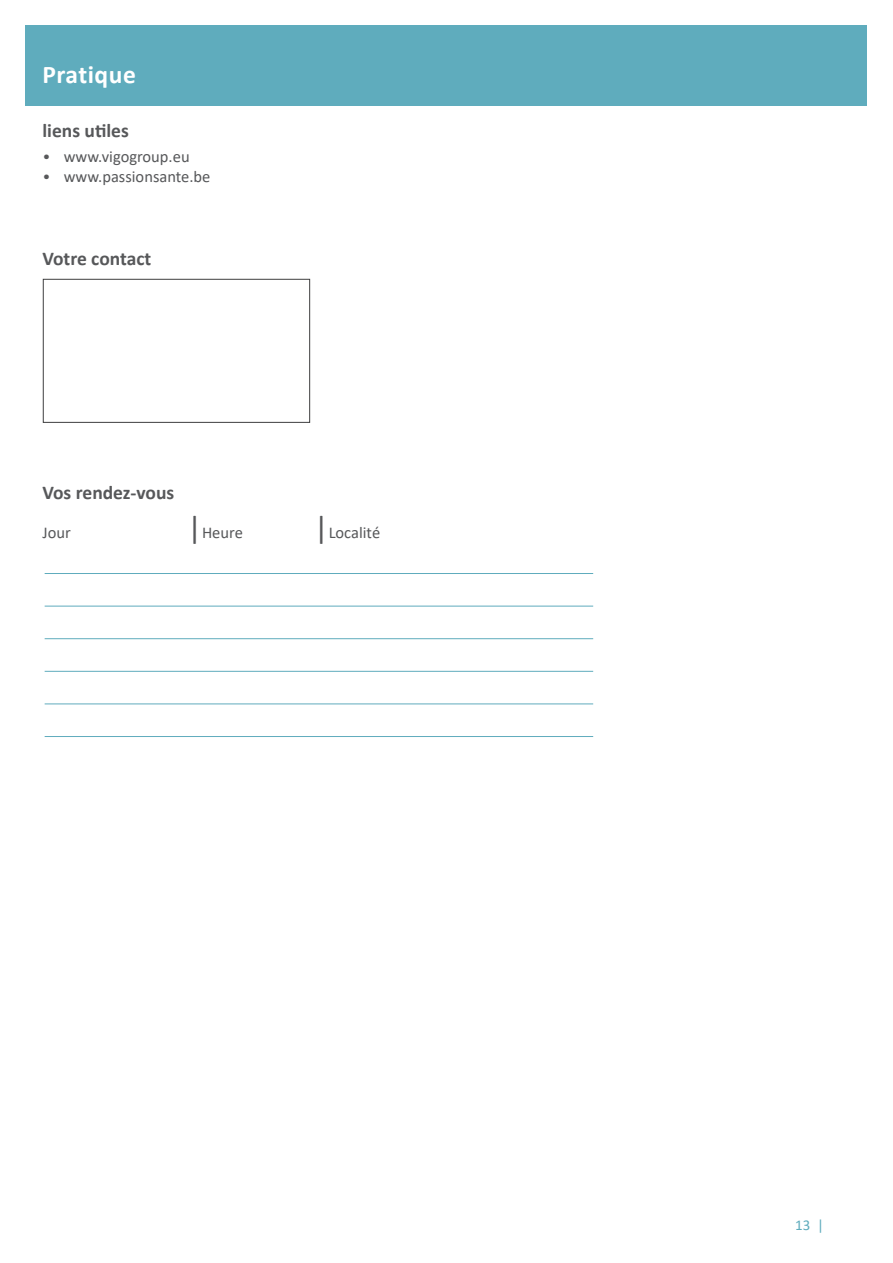
<style>
.page{position:relative;width:893px;height:1263px;background:#fff}
.page>*{position:absolute;margin:0;border:0;box-sizing:border-box;transform-origin:0 0}
.t1{font:700 25.5px "Calibri";letter-spacing:.02em;color:#fff}
.t2{font:700 19.5px "Calibri";color:#57585a}
.t3{font:16.5px "Calibri";color:#57585a}
.t4{font:15px "Calibri";color:#5facbd}
.s1{font-weight:300}
.s2{font-size:31.5px}
</style>
<div class="page">
<div style="left:26px;top:26px;width:841px;height:80px;background:#5facbd"></div>
<hr style="left:45px;top:573px;width:548px;height:1px;background:#5facbd">
<hr style="left:45px;top:606px;width:548px;height:1px;background:#5facbd">
<hr style="left:45px;top:638px;width:548px;height:1px;background:#5facbd">
<hr style="left:45px;top:671px;width:548px;height:1px;background:#5facbd">
<hr style="left:45px;top:704px;width:548px;height:1px;background:#5facbd">
<hr style="left:45px;top:736px;width:548px;height:1px;background:#5facbd">
<div style="left:43px;top:279px;width:267px;height:144px;border:1px solid #3e3e3f"></div>
<h1 class="t1" style="left:43px;top:56px;width:95px">Pratique</h1>
<p class="t2" style="left:43px;top:117px;width:88px">liens utiles</p>
<p class="t3" style="left:43px;top:145px;width:149px"><span class="s1">•</span> www.vigogroup.eu</p>
<p class="t3" style="left:43px;top:165px;width:169px"><span class="s1">•</span> www.passionsante.be</p>
<p class="t2" style="left:43px;top:245px;width:110px">Votre contact</p>
<p class="t2" style="left:43px;top:479px;width:133px">Vos rendez-vous</p>
<p class="t3" style="left:43px;top:521px;width:30px">Jour</p>
<p class="t3" style="left:188px;top:521px;width:57px"><span class="s2">|</span>Heure</p>
<p class="t3" style="left:314px;top:521px;width:68px"><span class="s2">|</span>Localité</p>
<p class="t4" style="left:795px;top:1214px;width:30px">13 |</p>
</div>
